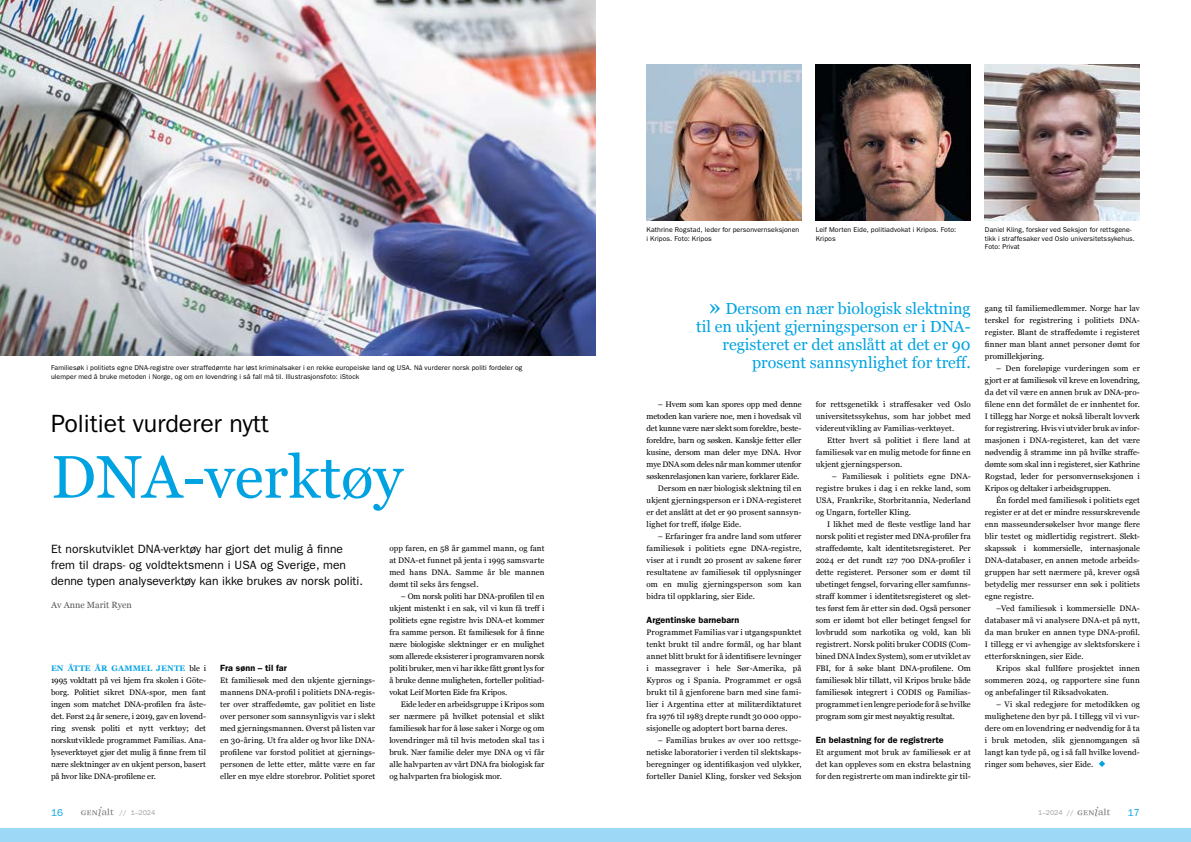
<style>
.page{position:relative;width:1191px;height:842px;background:#fff}
.page>*{position:absolute;margin:0;border:0;box-sizing:border-box;transform-origin:0 0}
.t1{font:60px "Georgia";color:#00a3e2}
.t2{font:25px "ITC Franklin Gothic Std";color:#000}
.t3{font:16px/18px "Georgia";color:#00a3e2;text-align:right}
.t4{font:12px/16px "ITC Franklin Gothic Std";letter-spacing:.01em;color:#000}
.t5{font:10px "ITC Franklin Gothic Std";color:#00a3e2}
.t6{font:600 9px "ITC Franklin Gothic Std";letter-spacing:.01em;color:#000}
.t7{font:9px "Georgia";color:#575756}
.t8{font:8px/12px "Georgia";letter-spacing:.005em;color:#000;text-align:justify}
.t9{font:8px "Georgia";letter-spacing:-.02em;color:#000}
.t10{font:8px "Georgia";letter-spacing:-.015em;color:#000}
.t11{font:7px/8.5px "ITC Franklin Gothic Std";letter-spacing:.01em;color:#000}
.t12{font:7px "ITC Franklin Gothic Std";color:#9d9d9c}
.s1{font-weight:700;color:#00a3e2}
.s2{font-size:24px}
</style>
<div class="page">
<svg style="left:1099px;top:761px;width:6px;height:6px"></svg>
<img style="left:0;top:0;width:595px;height:355px">
<img style="left:815px;top:64px;width:155px;height:156px">
<img style="left:985px;top:64px;width:155px;height:156px">
<img style="left:646px;top:64px;width:155px;height:156px">
<div style="left:0;top:828px;width:1191px;height:14px;background:#9dd8f6"></div>
<svg style="left:1077px;top:807px;width:33px;height:9px"></svg>
<svg style="left:81px;top:807px;width:33px;height:9px"></svg>
<p class="t11" style="left:51px;top:363px;width:473px">Familiesøk i politiets egne DNA-registre over straffedømte har løst kriminalsaker i en rekke europeiske land og USA. Nå vurderer norsk politi fordeler og ulemper med å bruke metoden i Norge, og om en lovendring i så fall må til. Illustrasjonsfoto: iStock</p>
<h2 class="t2" style="left:51px;top:409px;width:219px">Politiet vurderer nytt</h2>
<h1 class="t1" style="left:51px;top:433px;width:353px">DNA-verktøy</h1>
<h3 class="t4" style="left:51px;top:541px;width:313px">Et norskutviklet DNA-verktøy har gjort det mulig å finne frem til draps- og voldtektsmenn i USA og Sverige, men denne typen analyseverktøy kan ikke brukes av norsk politi.</h3>
<p class="t7" style="left:51px;top:599px;width:82px">Av Anne Marit Ryen</p>
<p class="t8" style="left:51px;top:662px;width:156px"><span class="s1">EN ÅTTE ÅR GAMMEL JENTE</span> ble i 1995 voldtatt på vei hjem fra skolen i Göte&shy;borg. Politiet sikret DNA-spor, men fant ingen som matchet DNA-profilen fra åste&shy;det. Først 24 år senere, i 2019, gav en lovend&shy;ring svensk politi et nytt verktøy; det norskutviklede programmet Familias. Ana&shy;lyseverktøyet gjør det mulig å finne frem til nære slektninger av en ukjent person, basert på hvor like DNA-profilene er.</p>
<p class="t6" style="left:220px;top:662px;width:68px">Fra sønn – til far</p>
<p class="t8" style="left:220px;top:674px;width:156px">Et familiesøk med den ukjente gjernings&shy;mannens DNA-profil i politiets DNA-regis&shy;ter over straffedømte, gav politiet en liste over personer som sannsynligvis var i slekt med gjerningsmannen. Øverst på listen var en 30-åring. Ut fra alder og hvor like DNA&shy;profilene var forstod politiet at gjernings&shy;personen de lette etter, måtte være en far eller en mye eldre storebror. Politiet sporet</p>
<p class="t8" style="left:389px;top:542px;width:156px">opp faren, en 58 år gammel mann, og fant at DNA-et funnet på jenta i 1995 samsvarte med hans DNA. Samme år ble mannen dømt til seks års fengsel.</p>
<p class="t8" style="left:389px;top:590px;width:156px;text-indent:11px">– Om norsk politi har DNA-profilen til en ukjent mistenkt i en sak, vil vi kun få treff i politiets egne registre hvis DNA-et kommer fra samme person. Et familiesøk for å finne nære biologiske slektninger er en mulighet som allerede eksisterer i programvaren norsk politi bruker, men vi har ikke fått grønt lys for å bruke denne muligheten, forteller politiad&shy;vokat Leif Morten Eide fra Kripos.</p>
<p class="t8" style="left:389px;top:698px;width:156px;text-indent:11px">Eide leder en arbeidsgruppe i Kripos som ser nærmere på hvilket potensial et slikt familiesøk har for å løse saker i Norge og om lovendringer må til hvis metoden skal tas i bruk. Nær familie deler mye DNA og vi får alle halvparten av vårt DNA fra biologisk far og halvparten fra biologisk mor.</p>
<p class="t11" style="left:646px;top:226px;width:154px">Kathrine Rogstad, leder for personvernseksjonen i Kripos. Foto: Kripos</p>
<p class="t11" style="left:815px;top:226px;width:142px">Leif Morten Eide, politiadvokat i Kripos. Foto:<br>Kripos</p>
<p class="t11" style="left:985px;top:226px;width:151px">Daniel Kling, forsker ved Seksjon for rettsgene&shy;tikk i straffesaker ved Oslo universitetssykehus.<br>Foto: Privat</p>
<h3 class="t3" style="left:696px;top:299px;width:276px"><span class="s2">»</span> Dersom en nær biologisk slektning til en ukjent gjerningsperson er i DNA&shy;registeret er det anslått at det er 90 prosent sannsynlighet for treff.</h3>
<p class="t9" style="left:658px;top:398px;width:145px">– Hvem som kan spores opp med denne</p>
<p class="t8" style="left:646px;top:410px;width:156px">metoden kan variere noe, men i hovedsak vil</p>
<p class="t8" style="left:646px;top:422px;width:156px">det kunne være nær slekt som foreldre, beste-</p>
<p class="t9" style="left:646px;top:434px;width:156px">foreldre, barn og søsken. Kanskje fetter eller</p>
<p class="t9" style="left:646px;top:446px;width:156px">kusine, dersom man deler mye DNA. Hvor</p>
<p class="t9" style="left:646px;top:458px;width:156px">mye DNA som deles når man kommer utenfor</p>
<p class="t10" style="left:646px;top:470px;width:154px">søskenrelasjonen kan variere, forklarer Eide.</p>
<p class="t8" style="left:658px;top:482px;width:145px">Dersom en nær biologisk slektning til en</p>
<p class="t8" style="left:646px;top:494px;width:156px">ukjent gjerningsperson er i DNA-registeret</p>
<p class="t8" style="left:646px;top:506px;width:156px">er det anslått at det er 90 prosent sannsyn-</p>
<p class="t8" style="left:646px;top:518px;width:96px">lighet for treff, ifølge Eide.</p>
<p class="t8" style="left:646px;top:530px;width:156px;text-indent:11px">– Erfaringer fra andre land som utfører familiesøk i politiets egne DNA-registre, viser at i rundt 20 prosent av sakene fører resultatene av familiesøk til opplysninger om en mulig gjerningsperson som kan bidra til oppklaring, sier Eide.</p>
<p class="t6" style="left:646px;top:614px;width:94px">Argentinske barnebarn</p>
<p class="t8" style="left:646px;top:626px;width:156px">Programmet Familias var i utgangspunktet tenkt brukt til andre formål, og har blant annet blitt brukt for å identifisere levninger i massegraver i hele Sør-Amerika, på Kypros og i Spania. Programmet er også brukt til å gjenforene barn med sine fami&shy;lier i Argentina etter at militærdiktaturet fra 1976 til 1983 drepte rundt 30 000 oppo&shy;sisjonelle og adoptert bort barna deres.</p>
<p class="t8" style="left:646px;top:734px;width:156px;text-indent:11px">– Familias brukes av over 100 rettsge&shy;netiske laboratorier i verden til slektskaps&shy;beregninger og identifikasjon ved ulykker, forteller Daniel Kling, forsker ved Seksjon</p>
<p class="t8" style="left:815px;top:398px;width:156px">for rettsgenetikk i straffesaker ved Oslo universitetssykehus, som har jobbet med videreutvikling av Familias-verktøyet.</p>
<p class="t8" style="left:815px;top:434px;width:156px;text-indent:11px">Etter hvert så politiet i flere land at familiesøk var en mulig metode for finne en ukjent gjerningsperson.</p>
<p class="t8" style="left:815px;top:470px;width:156px;text-indent:16px">– Familiesøk i politiets egne DNA&shy;registre brukes i dag i en rekke land, som USA, Frankrike, Storbritannia, Nederland og Ungarn, forteller Kling.</p>
<p class="t8" style="left:815px;top:518px;width:156px;text-indent:11px">I likhet med de fleste vestlige land har norsk politi et register med DNA-profiler fra straffedømte, kalt identitetsregisteret. Per 2024 er det rundt 127 700 DNA-profiler i dette registeret. Personer som er dømt til ubetinget fengsel, forvaring eller samfunns&shy;straff kommer i identitetsregisteret og slet&shy;tes først fem år etter sin død. Også personer som er idømt bot eller betinget fengsel for lovbrudd som narkotika og vold, kan bli registrert. Norsk politi bruker CODIS (Com&shy;bined DNA Index System), som er utviklet av FBI, for å søke blant DNA-profilene. Om familiesøk blir tillatt, vil Kripos bruke både familiesøk integrert i CODIS og Familias&shy;programmet i en lengre periode for å se hvilke program som gir mest nøyaktig resultat.</p>
<p class="t6" style="left:815px;top:734px;width:129px">En belastning for de registrerte</p>
<p class="t8" style="left:815px;top:746px;width:156px">Et argument mot bruk av familiesøk er at det kan oppleves som en ekstra belastning for den registrerte om man indirekte gir til-</p>
<p class="t8" style="left:985px;top:302px;width:156px">gang til familiemedlemmer. Norge har lav terskel for registrering i politiets DNA&shy;register. Blant de straffedømte i registeret finner man blant annet personer dømt for promillekjøring.</p>
<p class="t8" style="left:985px;top:362px;width:156px;text-indent:11px">– Den foreløpige vurderingen som er gjort er at familiesøk vil kreve en lovendring, da det vil være en annen bruk av DNA-pro&shy;filene enn det formålet de er innhentet for.<br>I tillegg har Norge et nokså liberalt lovverk for registrering. Hvis vi utvider bruk av infor&shy;masjonen i DNA-registeret, kan det være nødvendig å stramme inn på hvilke straffe&shy;dømte som skal inn i registeret, sier Kathrine Rogstad, leder for personvernseksjonen i Kripos og deltaker i arbeidsgruppen.</p>
<p class="t8" style="left:985px;top:494px;width:156px;text-indent:11px">Én fordel med familiesøk i politiets eget register er at det er mindre ressurskrevende enn masseundersøkelser hvor mange flere blir testet og midlertidig registrert. Slekt&shy;skapssøk i kommersielle, internasjonale DNA-databaser, en annen metode arbeids&shy;gruppen har sett nærmere på, krever også betydelig mer ressurser enn søk i politiets egne registre.</p>
<p class="t8" style="left:985px;top:602px;width:156px;text-indent:11px">–Ved familiesøk i kommersielle DNA&shy;databaser må vi analysere DNA-et på nytt, da man bruker en annen type DNA-profil.<br>I tillegg er vi avhengige av slektsforskere i etterforskningen, sier Eide.</p>
<p class="t8" style="left:985px;top:662px;width:156px;text-indent:11px">Kripos skal fullføre prosjektet innen sommeren 2024, og rapportere sine funn og anbefalinger til Riksadvokaten.</p>
<p class="t8" style="left:985px;top:698px;width:156px;text-indent:11px">– Vi skal redegjøre for metodikken og mulighetene den byr på. I tillegg vil vi vur&shy;dere om en lovendring er nødvendig for å ta i bruk metoden, slik gjennomgangen så langt kan tyde på, og i så fall hvilke lovend&shy;ringer som behøves, sier Eide.</p>
<p class="t5" style="left:51px;top:806px;width:13px">16</p>
<p class="t12" style="left:120px;top:808px;width:37px">// 1–2024</p>
<p class="t12" style="left:1038px;top:808px;width:37px">1–2024 //</p>
<p class="t5" style="left:1128px;top:806px;width:13px">17</p>
</div>
